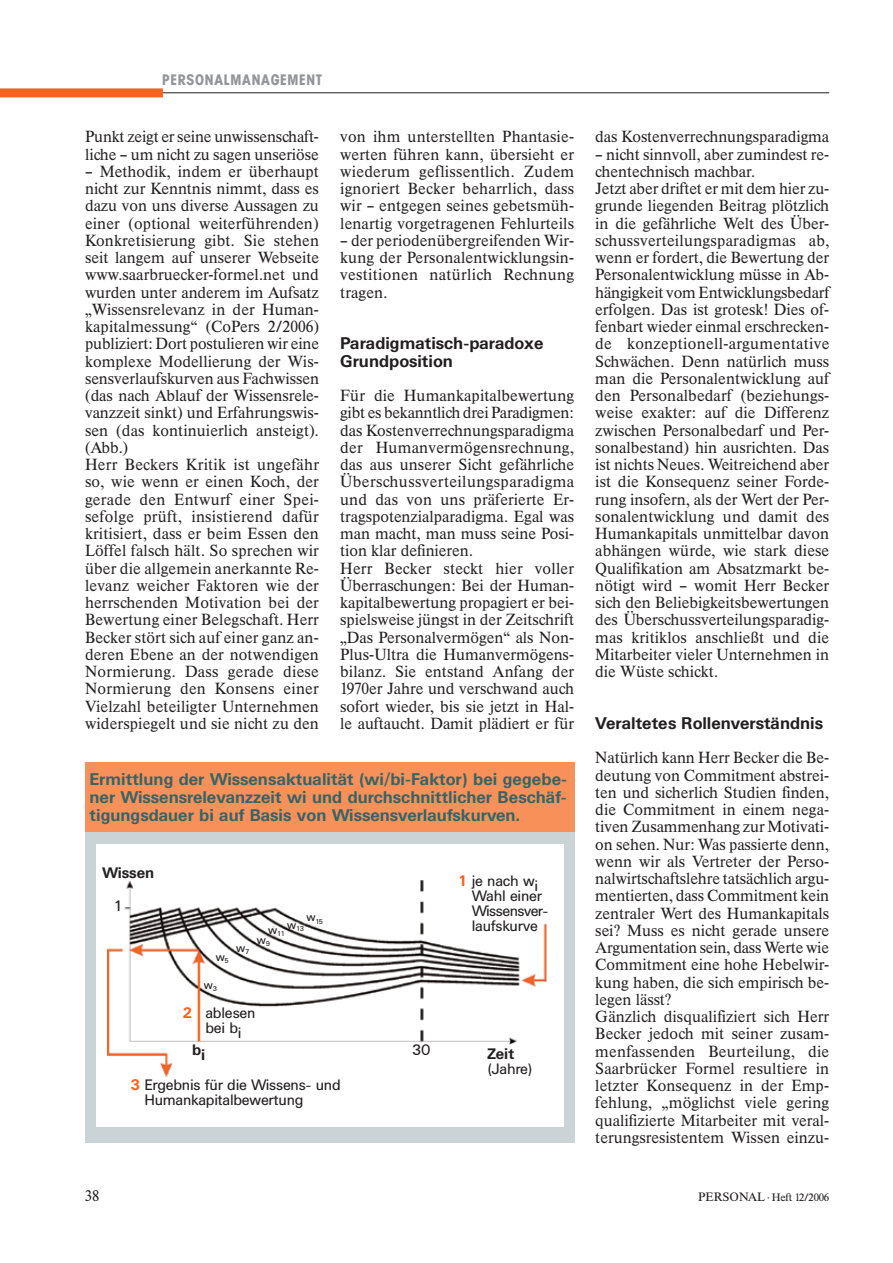
<style>
.page{position:relative;width:893px;height:1263px;background:#fff}
.page>*{position:absolute;margin:0;border:0;box-sizing:border-box;transform-origin:0 0}
.t1{font:700 16.65px/18px "Univers BQ";color:#376366;text-align:justify}
.t2{font:700 16.65px/17.2px "Univers BQ";color:#231f20}
.t3{font:500 15.9px/17.2px "Times BQ";color:#231f20}
.t4{font:500 15.15px "Times BQ";color:#231f20}
.t5{font:15px/15px "Univers BQ";letter-spacing:-.02em;color:#231f20}
.t6{font:700 15px "Avant Garde Condensed BQ";letter-spacing:.05em;color:#939598}
.t7{font:700 15px "Univers BQ";color:#231f20}
.t8{font:11.7px "Univers BQ";color:#231f20}
.t9{font:500 10.65px "Times BQ";letter-spacing:-.025em;color:#231f20;scale:1.05 1}
.t10{font:7.05px "Univers BQ";color:#231f20}
.s1{font-size:7.05px}
.s2{font-weight:700;color:#f36421}
.s3{font-size:12px}
</style>
<div class="page">
<hr style="left:159px;top:92px;width:670px;height:1px;background:#231f20">
<div style="left:0;top:88px;width:163px;height:9px;background:#f36421"></div>
<div style="left:85px;top:810px;width:489px;height:333px;background:#cad3d5"></div>
<div style="left:85px;top:762px;width:489px;height:69px;background:#f79159"></div>
<div style="left:96px;top:844px;width:468px;height:283px;background:#fff"></div>
<img style="left:107px;top:880px;width:440px;height:198px">
<p class="t6" style="left:162px;top:71px;width:161px">PE RSONALMANAGEMENT</p>
<p class="t3" style="left:85px;top:128px;width:235px">Punkt zeigt er seine unwissenschaft&shy;liche – um nicht zu sagen unseriöse</p>
<p class="t3" style="left:85px;top:163px;width:235px">– Methodik, indem er überhaupt nicht zur Kenntnis nimmt, dass es dazu von uns diverse Aussagen zu einer (optional weiterführenden)<br>Konkretisierung gibt. Sie stehen seit langem auf unserer Webseite www.saarbruecker-formel.net und wurden unter anderem im Aufsatz „Wissensrelevanz in der Human&shy;kapitalmessung“ (CoPers 2/2006) pub-liziert: Dort postulieren wir eine komplexe Modellierung der Wis&shy;sensverlaufskurven aus Fachwissen (das nach Ablauf der Wissensrele&shy;vanzzeit sinkt) und Erfahrungswis&shy;sen (das kontinuierlich ansteigt). (Abb.)<br>Herr Beckers Kritik ist ungefähr so, wie wenn er einen Koch, der gerade den Entwurf einer Spei&shy;sefolge prüft, insistierend dafür kritisiert, dass er beim Essen den<br>Löffel falsch hält. So sprechen wir über die allgemein anerkannte Re&shy;levanz weicher Faktoren wie der herrschenden Motivation bei der<br>Bewertung einer Belegschaft. Herr<br>Becker stört sich auf einer ganz an&shy;deren Ebene an der notwendigen<br>Normierung. Dass gerade diese<br>Normierung den Konsens einer<br>Vielzahl beteiligter Unternehmen widerspiegelt und sie nicht zu den</p>
<p class="t3" style="left:340px;top:128px;width:236px;text-align:justify">von ihm unterstellten Phantasie&shy;werten führen kann, übersieht er wiederum geflissentlich. Zudem ignoriert Becker beharrlich, dass wir – entgegen seines gebetsmüh&shy;lenartig vorgetragenen Fehlurteils</p>
<p class="t3" style="left:340px;top:232px;width:235px;text-align:justify">– der periodenübergreifenden Wir&shy;kung der Personalentwicklungsin&shy;vestitionen natürlich Rechnung tragen.</p>
<p class="t2" style="left:340px;top:335px;width:205px">Paradigmatisch-paradoxe<br>Grundposition</p>
<p class="t3" style="left:340px;top:387px;width:235px">Für die Humankapitalbewertung gibt es bekanntlich drei Paradigmen: das Kostenverrechnungsparadigma der Humanvermögensrechnung, das aus unserer Sicht gefährliche Überschussverteilungsparadigma und das von uns präferierte Er&shy;tragspotenzialparadigma. Egal was man macht, man muss seine Posi&shy;tion klar definieren.<br>Herr Becker steckt hier voller Überraschungen: Bei der Human&shy;kapitalbewertung propagiert er bei&shy;spielsweise jüngst in der Zeitschrift „Das Personalvermögen“ als Non-Plus-Ultra die Humanvermögens&shy;bilanz. Sie entstand Anfang der 1970er Jahre und verschwand auch sofort wieder, bis sie jetzt in Hal&shy;le auftaucht. Damit plädiert er für</p>
<p class="t1" style="left:90px;top:770px;width:478px">Ermittlung der Wissensaktualität (wi/bi-Faktor) bei gegebe&shy;ner Wissensrelevanzzeit wi und durchschnitt-li-cher Be-schäf&shy;tigungsdauer bi auf Basis von Wissens-ver-laufs-kur-ven.</p>
<p class="t7" style="left:102px;top:864px;width:54px">Wissen</p>
<p class="t5" style="left:114px;top:899px;width:11px">1</p>
<p class="t10" style="left:306px;top:917px;width:18px"><sup>w</sup>15</p>
<p class="t8" style="left:268px;top:921px;width:38px">w w<span class="s1">13</span></p>
<p class="t10" style="left:277px;top:930px;width:9px">11</p>
<p class="t8" style="left:257px;top:933px;width:15px">w<sub>9</sub></p>
<p class="t8" style="left:236px;top:941px;width:15px">w<sub>7</sub></p>
<p class="t8" style="left:216px;top:950px;width:15px">w<sub>5</sub></p>
<p class="t8" style="left:204px;top:978px;width:15px">w<sub>3</sub></p>
<p class="t5" style="left:183px;top:1006px;width:74px;text-align:center"><span class="s2">2</span> ablesen bei bi</p>
<p class="t7" style="left:192px;top:1043px;width:15px">bi</p>
<p class="t5" style="left:144px;top:1077px;width:198px;text-indent:-14px"><span class="s2">3</span> Ergebnis für die Wissens- und<br>Humankapitalbewertung</p>
<p class="t5" style="left:472px;top:874px;width:77px;text-indent:-14px"><span class="s2">1</span> je nach wi<br>Wahl einer<br>Wis-sens--ver&shy;lauf-s-kurve</p>
<p class="t5" style="left:412px;top:1042px;width:20px">30</p>
<p class="t7" style="left:487px;top:1045px;width:28px">Zeit</p>
<p class="t5" style="left:487px;top:1061px;width:47px">(Jahre)</p>
<p class="t3" style="left:595px;top:128px;width:235px">das Kostenverrechnungsparadigma</p>
<p class="t3" style="left:595px;top:146px;width:236px">– nicht sinnvoll, aber zumindest re&shy;chentechnisch machbar.<br>Jetzt aber driftet er mit dem hier zu&shy;grunde liegenden Beitrag plötzlich in die gefährliche Welt des Über&shy;schussverteilungsparadigmas ab, wenn er fordert, die Bewertung der Personalentwicklung müsse in Ab&shy;hängigkeit vom Entwicklungsbedarf erfolgen. Das ist grotesk! Dies of&shy;fenbart wieder einmal erschrecken&shy;de konzeptionell-argumentative Schwächen. Denn natürlich muss man die Personalentwicklung auf den Personalbedarf (beziehungs&shy;weise exakter: auf die Differenz zwischen Personalbedarf und Per&shy;sonalbestand) hin ausrichten. Das ist nichts Neues. Weitreichend aber ist die Konsequenz seiner Forde&shy;rung insofern, als der Wert der Per&shy;sonalentwicklung und damit des Humankapitals unmittelbar davon abhängen würde, wie stark diese Qualifikation am Absatzmarkt be&shy;nötigt wird – womit Herr Becker sich den Beliebigkeitsbewertungen des Überschussverteilungsparadig&shy;mas kritiklos anschließt und die Mitarbeiter vieler Unternehmen in die Wüste schickt.</p>
<p class="t2" style="left:595px;top:715px;width:229px">Veraltetes Rollenverständnis</p>
<p class="t3" style="left:595px;top:749px;width:235px">Natürlich kann Herr Becker die Be&shy;deutung von Commitment abstrei&shy;ten und sicherlich Studien finden, die Commitment in einem nega&shy;tiven Zusammenhang zur Motivati&shy;on sehen. Nur: Was passierte denn, wenn wir als Vertreter der Perso&shy;nalwirtschaftslehre tatsächlich argu&shy;mentierten, dass Commitment kein zentraler Wert des Humankapitals sei? Muss es nicht gerade unsere Argumentation sein, dass Werte wie Commitment eine hohe Hebelwir&shy;kung haben, die sich empirisch be&shy;legen lässt?<br>Gänzlich disqualifiziert sich Herr Becker jedoch mit seiner zusam&shy;menfassenden Beurteilung, die Saarbrücker Formel resultiere in letzter Konsequenz in der Emp&shy;fehlung, „möglichst viele gering qualifizierte Mitarbeiter mit veral&shy;terungsresistentem Wissen einzu-</p>
<p class="t4" style="left:85px;top:1187px;width:16px">38</p>
<p class="t9" style="left:698px;top:1191px;width:126px"><span class="s3">PERSONAL</span> · Heft 12/2006</p>
</div>
